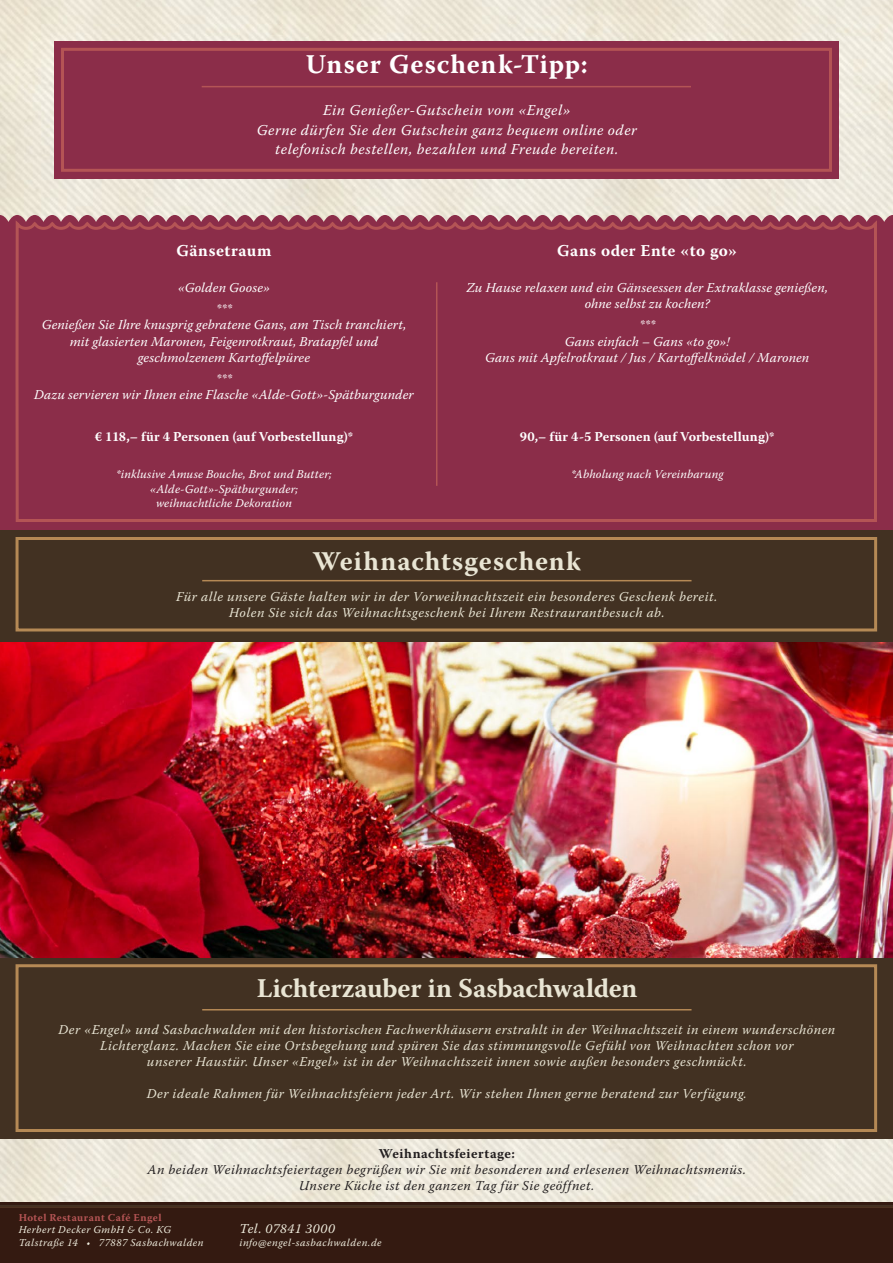
<style>
.page{position:relative;width:893px;height:1263px;background:#fff}
.page>*{position:absolute;margin:0;border:0;box-sizing:border-box;transform-origin:0 0}
.Titel{font:700 27px "Warnock Pro";letter-spacing:.005em;color:#e9e5d4}
.Titel-2{font:700 27px "Warnock Pro";letter-spacing:.03em;color:#fff}
.Titel-3{font:700 27px "Warnock Pro";letter-spacing:.035em;color:#e9e5d4}
.Titel-4{font:700 16.5px "Warnock Pro";letter-spacing:.035em;color:#fff}
.Titel-5{font:italic 15px "Warnock Pro";letter-spacing:.04em;color:#fff}
.Titel-6{font:italic 13.5px/16.2px "Warnock Pro";letter-spacing:.04em;color:#e9e5d4;text-align:center}
.Absatzformat_1{font:italic 13.5px/16.2px "Warnock Pro";letter-spacing:.01em;color:#fff;text-align:center}
.Titel-7{font:italic 13.5px "Warnock Pro";letter-spacing:.04em;color:#231f20}
.Absatzformat_1-2{font:700 13.5px "Warnock Pro";letter-spacing:.005em;color:#fff}
.Titel-8{font:700 13.5px "Warnock Pro";letter-spacing:.035em;color:#231f20}
.Titel-9{font:italic 13.5px "Warnock Pro";letter-spacing:.045em;color:#f0edde}
.Absatzformat_1-3{font:italic 12px "Warnock Pro";letter-spacing:.01em;color:#fff}
.Titel-10{font:italic 10.5px "Warnock Pro";letter-spacing:.05em;color:#f0edde}
.Titel-11{font:700 10.5px "Warnock Pro";letter-spacing:.045em;color:#b55555}
</style>
<div class="page">
<img style="left:0;top:0;width:893px;height:215px">
<svg style="left:0;top:215px;width:893px;height:315px;background:#943f57"></svg>
<div style="left:14px;top:220px;width:865px;height:303px;background:#8b2d49"></div>
<img style="left:0;top:1139px;width:893px;height:64px">
<div style="left:0;top:1203px;width:893px;height:60px;background:#341a11"></div>
<hr style="left:0;top:1206px;width:893px;height:2px;background:#533826">
<hr style="left:0;top:1205px;width:893px;height:1px;background:#423122">
<div style="left:54px;top:41px;width:785px;height:138px;background:#8b2d49"></div>
<div style="left:61px;top:48px;width:771px;height:124px;background:#8b2d49;border:3px solid #b45455"></div>
<hr style="left:436px;top:282px;width:1px;height:204px;background:#b45455">
<hr style="left:202px;top:86px;width:489px;height:1px;background:#b45455">
<div style="left:0;top:530px;width:893px;height:112px;background:#423122"></div>
<div style="left:16px;top:537px;width:861px;height:94px;background:#423122;border:3px solid #b58955"></div>
<div style="left:0;top:957px;width:893px;height:182px;background:#423122"></div>
<div style="left:16px;top:964px;width:861px;height:168px;background:#423122;border:3px solid #b58955"></div>
<img style="left:0;top:642px;width:893px;height:315px">
<hr style="left:202px;top:580px;width:489px;height:1px;background:#b58955">
<hr style="left:202px;top:1009px;width:489px;height:1px;background:#b58955">
<p class="Titel-2" style="left:306px;top:48px;width:283px">Unser Geschenk-Tipp:</p>
<p class="Titel-5" style="left:323px;top:101px;width:249px">Ein Genießer-Gutschein vom «Engel»</p>
<p class="Titel-5" style="left:257px;top:121px;width:382px">Gerne dürfen Sie den Gutschein ganz bequem online oder</p>
<p class="Titel-5" style="left:275px;top:140px;width:345px">telefonisch bestellen, bezahlen und Freude bereiten.</p>
<p class="Titel-4" style="left:176px;top:240px;width:97px">Gänsetraum</p>
<p class="Titel-4" style="left:557px;top:240px;width:181px">Gans oder Ente «to go»</p>
<p class="Absatzformat_1" style="left:178px;top:279px;width:94px">«Golden Goose»</p>
<p class="Absatzformat_1" style="left:216px;top:300px;width:17px">***</p>
<p class="Absatzformat_1" style="left:42px;top:317px;width:366px">Genießen Sie Ihre knusprig gebratene Gans, am Tisch tranchiert,</p>
<p class="Absatzformat_1" style="left:70px;top:333px;width:310px">mit glasierten Maronen, Feigenrotkraut, Bratapfel und</p>
<p class="Absatzformat_1" style="left:138px;top:349px;width:174px">geschmolzenem Kartoffelpüree</p>
<p class="Absatzformat_1" style="left:216px;top:370px;width:17px">***</p>
<p class="Absatzformat_1" style="left:34px;top:386px;width:381px">Dazu servieren wir Ihnen eine Flasche «Alde-Gott»-Spätburgunder</p>
<p class="Absatzformat_1-2" style="left:95px;top:429px;width:260px">€ 118,– für 4 Personen (auf Vorbestellung)*</p>
<p class="Absatzformat_1-3" style="left:116px;top:467px;width:217px">*inklusive Amuse Bouche, Brot und Butter;</p>
<p class="Absatzformat_1-3" style="left:150px;top:482px;width:150px">«Alde-Gott»-Spätburgunder;</p>
<p class="Absatzformat_1-3" style="left:156px;top:496px;width:137px">weihnachtliche Dekoration</p>
<p class="Absatzformat_1" style="left:466px;top:279px;width:363px">Zu Hause relaxen und ein Gänseessen der Extraklasse genießen, ohne selbst zu kochen?</p>
<p class="Absatzformat_1" style="left:639px;top:317px;width:17px">***</p>
<p class="Absatzformat_1" style="left:565px;top:333px;width:166px">Gans einfach – Gans «to go»!</p>
<p class="Absatzformat_1" style="left:485px;top:349px;width:326px">Gans mit Apfelrotkraut / Jus / Kartoffelknödel / Maronen</p>
<p class="Absatzformat_1-2" style="left:520px;top:429px;width:256px">90,– für 4-5 Personen (auf Vorbestellung)*</p>
<p class="Absatzformat_1-3" style="left:571px;top:467px;width:154px">*Abholung nach Vereinbarung</p>
<p class="Titel-3" style="left:313px;top:545px;width:270px">Weihnachtsgeschenk</p>
<p class="Titel-6" style="left:176px;top:588px;width:543px">Für alle unsere Gäste halten wir in der Vorweihnachtszeit ein besonderes Geschenk bereit.</p>
<p class="Titel-6" style="left:229px;top:604px;width:437px">Holen Sie sich das Weihnachtsgeschenk bei Ihrem Restraurantbesuch ab.</p>
<p class="Titel" style="left:257px;top:972px;width:382px">Lichterzauber in Sasbachwalden</p>
<p class="Titel-6" style="left:58px;top:1021px;width:778px">Der «Engel» und Sasbachwalden mit den historischen Fachwerkhäusern erstrahlt in der Weihnachtszeit in einem wunderschönen<br>Lichterglanz. Machen Sie eine Ortsbegehung und spüren Sie das stimmungsvolle Gefühl von Weihnachten schon vor</p>
<p class="Titel-6" style="left:147px;top:1053px;width:601px">unserer Haustür. Unser «Engel» ist in der Weihnachtszeit innen sowie außen besonders geschmückt.</p>
<p class="Titel-6" style="left:147px;top:1085px;width:601px">Der ideale Rahmen für Weihnachtsfeiern jeder Art. Wir stehen Ihnen gerne beratend zur Verfügung.</p>
<p class="Titel-8" style="left:379px;top:1145px;width:138px">Weihnachtsfeiertage:</p>
<p class="Titel-7" style="left:147px;top:1161px;width:600px">An beiden Weihnachtsfeiertagen begrüßen wir Sie mit besonderen und erlesenen Weihnachtsmenüs.</p>
<p class="Titel-7" style="left:299px;top:1178px;width:297px">Unsere Küche ist den ganzen Tag für Sie geöffnet.</p>
<p class="Titel-11" style="left:19px;top:1211px;width:144px">Hotel Restaurant Café Engel</p>
<p class="Titel-10" style="left:19px;top:1223px;width:154px">Herbert Decker GmbH &amp; Co. KG</p>
<p class="Titel-10" style="left:19px;top:1236px;width:186px">Talstraße 14 • 77887 Sasbachwalden</p>
<p class="Titel-9" style="left:240px;top:1221px;width:97px">Tel. 07841 3000</p>
<p class="Titel-10" style="left:240px;top:1236px;width:144px">info@engel-sasbachwalden.de</p>
</div>
